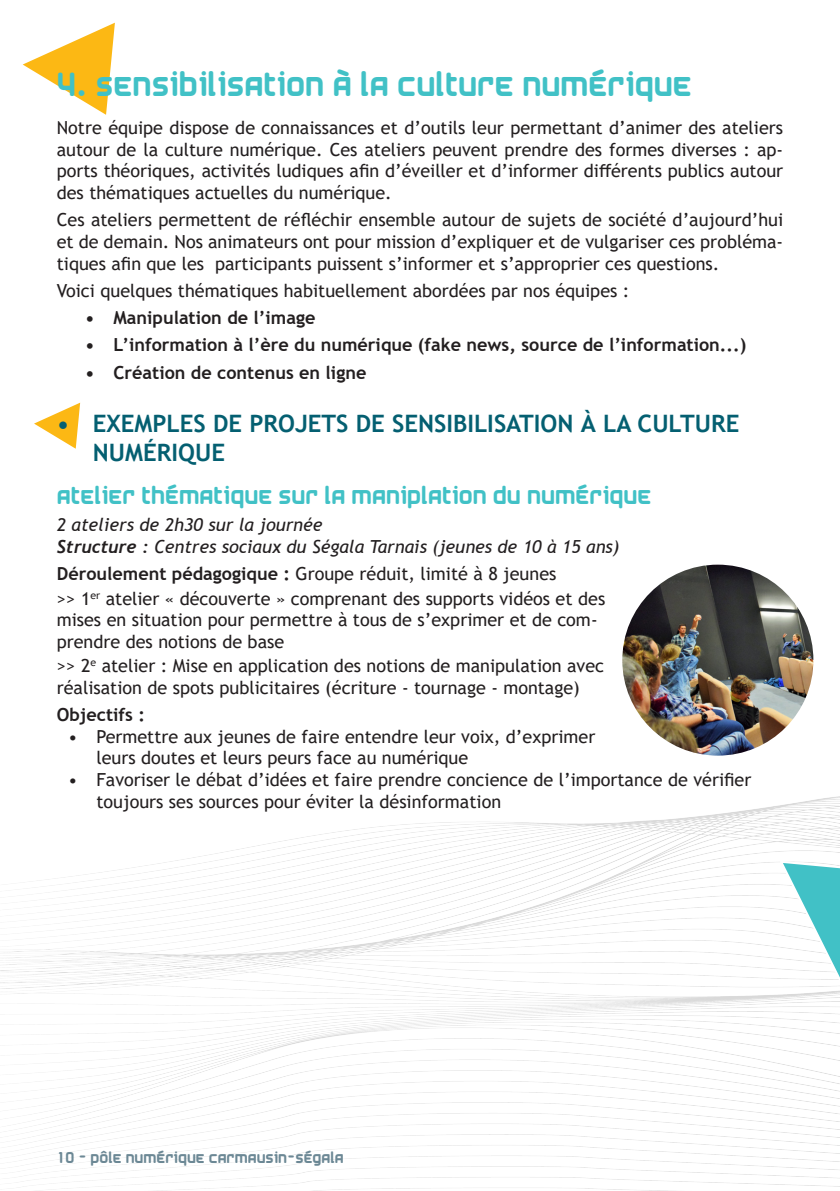
<style>
.page{position:relative;width:840px;height:1191px;background:#fff}
.page>*{position:absolute;margin:0;border:0;box-sizing:border-box;transform-origin:0 0}
.Thèmatiques{font:30px "Airstrip Four";color:#41c1c6}
.t1{font:700 24px/28.8px "Trebuchet MS";color:#045f71}
.atelier{font:22px "Airstrip Four";color:#41c1c6}
.t2{font:18px/21.6px "Trebuchet MS";color:#231f20}
.t3{font:700 18px "Trebuchet MS";color:#231f20}
.atelier-2{font:italic 18px "Trebuchet MS";color:#231f20}
.t4{font:14px "Airstrip Four";color:#6c8895}
.s1{font-family:"Trebuchet";font-weight:700}
.s2{font-weight:700}
</style>
<div class="page">
<img style="left:0;top:796px;width:839px;height:395px">
<svg style="left:23px;top:23px;width:92px;height:92px"></svg>
<svg style="left:777px;top:859px;width:62px;height:284px"></svg>
<svg style="left:34px;top:403px;width:46px;height:46px"></svg>
<img style="left:619px;top:562px;width:196px;height:196px;border-radius:96px">
<div style="left:617px;top:560px;width:200px;height:200px;border:5px solid #fff;border-radius:50%"></div>
<p class="Thèmatiques" style="left:57px;top:68px;width:636px">4. SENSIBILISATION À LA CULTURE NUMÉRIQUE</p>
<p class="t2" style="left:57px;top:117px;width:727px;text-align:justify">Notre équipe dispose de connaissances et d’outils leur permettant d’animer des ateliers autour de la culture numérique. Ces ateliers peuvent prendre des formes diverses : ap&shy;ports théoriques, activités ludiques afin d’éveiller et d’informer différents publics autour des thématiques actuelles du numérique.</p>
<p class="t2" style="left:57px;top:209px;width:727px;text-align:justify">Ces ateliers permettent de réfléchir ensemble autour de sujets de société d’aujourd’hui et de demain. Nos animateurs ont pour mission d’expliquer et de vulgariser ces probléma&shy;tiques afin que les participants puissent s’informer et s’approprier ces questions.</p>
<p class="t2" style="left:57px;top:279px;width:574px">Voici quelques thématiques habituellement abordées par nos équipes :</p>
<p class="t3" style="left:85px;top:306px;width:232px">• Manipulation de l’image</p>
<p class="t3" style="left:85px;top:334px;width:662px">• L’information à l’ère du numérique (fake news, source de l’information...)</p>
<p class="t3" style="left:85px;top:361px;width:282px">• Création de contenus en ligne</p>
<p class="t1" style="left:93px;top:409px;width:647px;text-indent:-36px">• EXEMPLES DE PROJETS DE SENSIBILISATION À LA CULTURE<br>NUMÉRIQUE</p>
<p class="atelier" style="left:57px;top:484px;width:596px">ATELIER THÉMATIQUE SUR LA MANIPLATION DU NUMÉRIQUE</p>
<p class="atelier-2" style="left:57px;top:514px;width:267px">2 ateliers de 2h30 sur la journée</p>
<p class="atelier-2" style="left:57px;top:535px;width:564px"><span class="s1">Structure :</span> Centres sociaux du Ségala Tarnais (jeunes de 10 à 15 ans)</p>
<p class="t2" style="left:57px;top:563px;width:501px"><span class="s2">Déroulement pédagogique :</span> Groupe réduit, limité à 8 jeunes</p>
<p class="t2" style="left:57px;top:587px;width:549px">&gt;&gt; 1<sup>er</sup> atelier « découverte » comprenant des supports vidéos et des mises en situation pour permettre à tous de s’exprimer et de com&shy;prendre des notions de base</p>
<p class="t2" style="left:57px;top:655px;width:548px">&gt;&gt; 2<sup>e</sup> atelier : Mise en application des notions de manipulation avec réalisation de spots publicitaires (écriture - tournage - montage)</p>
<p class="t3" style="left:57px;top:703px;width:90px">Objectifs :</p>
<p class="t2" style="left:96px;top:725px;width:500px;text-indent:-28px">• Permettre aux jeunes de faire entendre leur voix, d’exprimer leurs doutes et leurs peurs face au numérique</p>
<p class="t2" style="left:96px;top:768px;width:656px;text-indent:-28px">• Favoriser le débat d’idées et faire prendre concience de l’importance de vérifier toujours ses sources pour éviter la désinformation</p>
<p class="t4" style="left:57px;top:1149px;width:288px">10 - PÔLE NUMÉRIQUE CARMAUSIN-SÉGALA</p>
</div>
